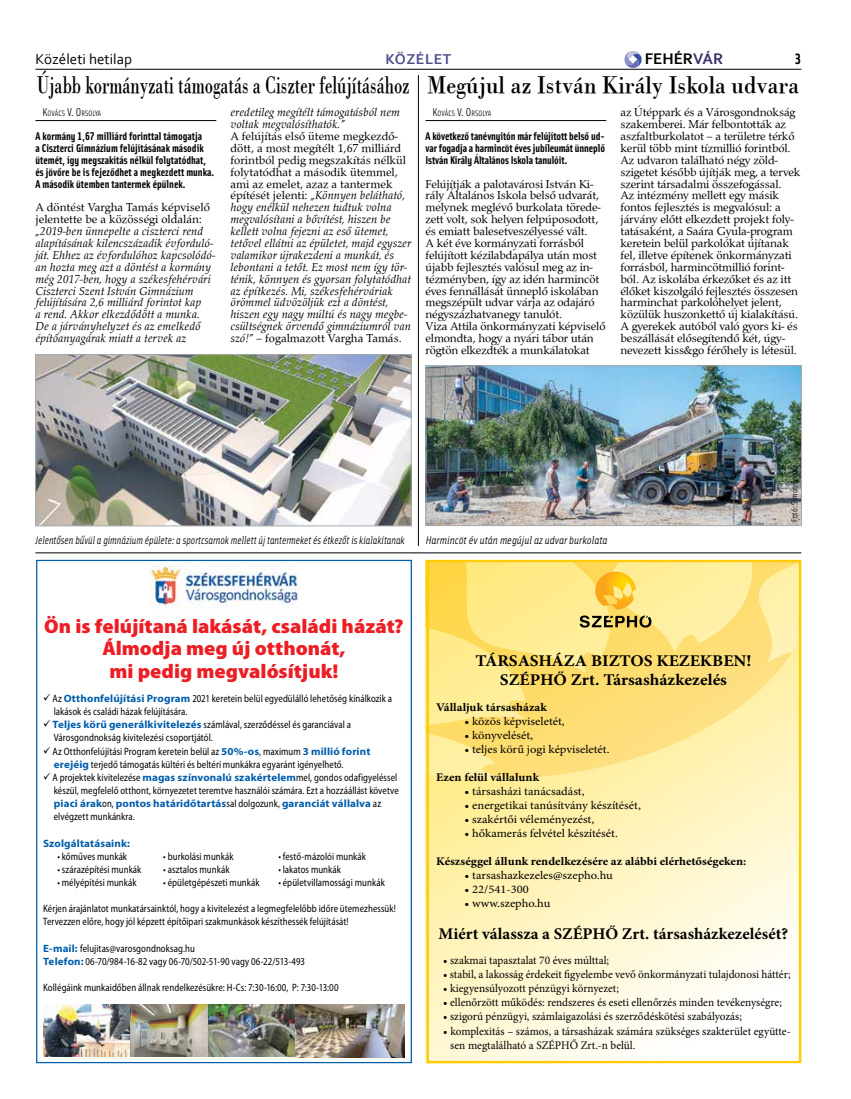
<style>
.page{position:relative;width:851px;height:1099px;background:#fff}
.page>*{position:absolute;margin:0;border:0;box-sizing:border-box;transform-origin:0 0}
.t1{font:25px "Bodoni PFL";color:#000;scale:.67 1}
.t2{font:900 semi-condensed 20px/22.5px "Myriad Pro";color:#ed1d24;text-align:center;scale:1.1 1}
.t3{font:700 16.38px/19.6px "Minion Pro";color:#000;text-align:center;scale:1.07 1}
.t4{font:700 16.38px "Minion Pro";color:#000}
.t5{font:700 16.12px "Corbel";color:#000}
.t6{font:15px "Corbel";color:#000}
.t7{font:700 15px "Corbel";letter-spacing:.04em;color:#4e4f91}
.t8{font:700 15px "Solex";color:#000}
.t9{font:11.88px/11.9px "Palladius";letter-spacing:-.01em;color:#000}
.t10{font:italic 11.88px/11.9px "Palladius";color:#000}
.t11{font:11.62px/14px "Minion Pro";color:#000;scale:.96 1}
.t12{font:11.62px "Minion Pro";color:#000;scale:1.07 1}
.t13{font:700 11.62px "Minion Pro";color:#000;scale:1.07 1}
.t14{font:700 11.25px/11.9px "Solex";color:#000}
.t15{font:italic 11.25px "Solex";color:#000;scale:.91 1}
.t16{font:italic 11.25px "Solex";color:#000}
.t17{font:semi-condensed 10.62px/13.1px "Myriad Pro";letter-spacing:.005em;color:#000;scale:.9 1}
.t18{font:700 10.62px "Myriad Pro";letter-spacing:.01em;color:#005dac;scale:1.04 1}
.t19{font:8.75px "Solex";color:#000}
.t20{font:7.88px "Solex";color:#000}
.s1{color:#3c316c}
.s2{font-style:normal}
.s3{font-size:11.25px}
.s4{font-weight:700;font-stretch:normal;color:#005dac}
</style>
<div class="page">
<hr style="left:35px;top:69px;width:766px;height:1px;background:#000">
<svg style="left:624px;top:51px;width:17px;height:18px"></svg>
<hr style="left:35px;top:120px;width:181px;height:1px;background:#000">
<hr style="left:425px;top:120px;width:181px;height:1px;background:#000">
<img style="left:428px;top:367px;width:371px;height:156px">
<div style="left:426px;top:365px;width:375px;height:160px;border:1px solid #a7a9ac"></div>
<img style="left:37px;top:356px;width:372px;height:168px">
<div style="left:35px;top:354px;width:376px;height:172px;border:1px solid #a7a9ac"></div>
<hr style="left:35px;top:552px;width:766px;height:1px;background:#000">
<img style="left:149px;top:567px;width:150px;height:41px">
<img style="left:43px;top:1004px;width:362px;height:53px">
<hr style="left:418px;top:75px;width:1px;height:471px;background:#000">
<svg style="left:425px;top:560px;width:373px;height:503px;background:#fef5ca"></svg>
<svg style="left:426px;top:560px;width:375px;height:218px;background:#fde484"></svg>
<p class="t6" style="left:35px;top:49px;width:98px">Közéleti hetilap</p>
<p class="t7" style="left:385px;top:49px;width:67px">Közélet</p>
<h3 class="t5" style="left:644px;top:48px;width:80px">FEHÉR<span class="s1">VÁR</span></h3>
<p class="t8" style="left:794px;top:49px;width:8px">3</p>
<h1 class="t1" style="left:37px;top:67px;width:1138px">Újabb kormányzati támogatás a Ciszter felújításához Megújul az István Király Iskola udvara</h1>
<p class="t10" style="left:230px;top:106px;width:171px">eredetileg megítélt támogatásból nem voltak megvalósíthatók.”</p>
<p class="t10" style="left:230px;top:130px;width:182px"><span class="s2">A felújítás első üteme megkezdő&shy;dött, a most megítélt 1,67 milliárd forintból pedig megszakítás nélkül folytatódhat a második ütemmel, ami az emelet, azaz a tantermek építését jelenti:</span> „Könnyen belátható, hogy enélkül nehezen tudtuk volna megvalósítani a bővítést, hiszen be kellett volna fejezni az eső ütemet, tetővel ellátni az épületet, majd egyszer valamikor újrakezdeni a munkát, és lebontani a tetőt. Ez most nem így tör&shy;ténik, könnyen és gyorsan folytatódhat az építkezés. Mi, székesfehérváriak örömmel üdvözöljük ezt a döntést, hiszen egy nagy múltú és nagy megbe&shy;csültségnek örvendő gimnáziumról van szó!” <span class="s2">– fogalmazott Vargha Tamás.</span></p>
<p class="t20" style="left:43px;top:109px;width:60px"><span class="s3">K</span>OVÁCS <span class="s3">V. O</span> RSOLYA</p>
<p class="t20" style="left:432px;top:109px;width:60px"><span class="s3">K</span>OVÁCS <span class="s3">V. O</span> RSOLYA</p>
<p class="t14" style="left:35px;top:130px;width:180px">A kormány 1,67 milliárd forinttal támogatja<br>a Ciszterci Gimnázium felújításának második ütemét, így megszakítás nélkül folytatódhat, és jövőre be is fejeződhet a megkezdett munka.<br>A második ütemben tantermek épülnek.</p>
<p class="t9" style="left:35px;top:201px;width:176px">A döntést Vargha Tamás képviselő jelentette be a közösségi oldalán:</p>
<p class="t10" style="left:35px;top:225px;width:181px">„2019-ben ünnepelte a ciszterci rend alapításának kilencszázadik évforduló&shy;ját. Ehhez az évfordulóhoz kapcsolódó&shy;an hozta meg azt a döntést a kormány még 2017-ben, hogy a székesfehérvári Ciszterci Szent István Gimnázium felújítására 2,6 milliárd forintot kap<br>a rend. Akkor elkezdődött a munka.<br>De a járványhelyzet és az emelkedő építőanyagárak miatt a tervek az</p>
<p class="t14" style="left:425px;top:130px;width:181px;text-align:justify">A következő tanévnyitón már felújított belső ud&shy;var fogadja a harmincöt éves jubileumát ünneplő István Király Általános Iskola tanulóit.</p>
<p class="t9" style="left:425px;top:178px;width:181px">Felújítják a palotavárosi István Ki&shy;rály Általános Iskola belső udvarát, melynek meglévő burkolata törede&shy;zett volt, sok helyen felpúposodott, és emiatt balesetveszélyessé vált.<br>A két éve kormányzati forrásból felújított kézilabdapálya után most újabb fejlesztés valósul meg az in&shy;tézményben, így az idén harmincöt éves fennállását ünneplő iskolában megszépült udvar várja az odajáró négyszázhatvanegy tanulót.<br>Viza Attila önkormányzati képviselő elmondta, hogy a nyári tábor után rögtön elkezdték a munkálatokat</p>
<p class="t9" style="left:620px;top:106px;width:181px">az Útéppark és a Városgondnokság szakemberei. Már felbontották az aszfaltburkolatot – a területre térkő kerül több mint tízmillió forintból.<br>Az udvaron található négy zöld&shy;szigetet később újítják meg, a tervek szerint társadalmi összefogással.<br>Az intézmény mellett egy másik fontos fejlesztés is megvalósul: a járvány előtt elkezdett projekt foly&shy;tatásaként, a Saára Gyula-program keretein belül parkolókat újítanak fel, illetve építenek önkormányzati forrásból, harmincötmillió forint&shy;ból. Az iskolába érkezőket és az itt élőket kiszolgáló fejlesztés összesen harminchat parkolóhelyet jelent, közülük huszonkettő új kialakítású.<br>A gyerekek autóból való gyors ki- és beszállását elősegítendő két, úgy&shy;nevezett kiss&amp;go férőhely is létesül.</p>
<p class="t15" style="left:35px;top:533px;width:407px">Jelentősen bűvül a gimnázium épülete: a sportcsarnok mellett új tantermeket és étkezőt is kialakítanak</p>
<p class="t16" style="left:426px;top:533px;width:183px">Harmincöt év után megújul az udvar burkolata</p>
<p class="t19" style="left:788px;top:521px;width:54px;rotate:-90deg">Fotó: Simon Erika</p>
<h2 class="t2" style="left:44px;top:615px;width:328px">Ön is felújítaná lakását, családi házát?<br>Álmodja meg új otthonát,<br>mi pedig megvalósítjuk!</h2>
<p class="t17" style="left:54px;top:692px;width:377px;text-indent:-11px">✓ Az <span class="s4">Otthonfelújítási Program</span> 2021 keretein belül egyedülálló lehetőség kínálkozik a lakások és családi házak felújítására.</p>
<p class="t17" style="left:54px;top:718px;width:332px;text-indent:-11px">✓ <span class="s4">Teljes körű generálkivitelezés</span> számlával, szerződéssel és garanciával a<br>Városgondnokság kivitelezési csoportjától.</p>
<p class="t17" style="left:54px;top:744px;width:353px;text-indent:-11px">✓ Az Otthonfelújítási Program keretein belül az <span class="s4">50%-os</span>, maximum <span class="s4">3 millió forint erejéig</span> terjedő támogatás kültéri és beltéri munkákra egyaránt igényelhető.</p>
<p class="t17" style="left:54px;top:771px;width:385px;text-indent:-11px">✓ A projektek kivitelezése <span class="s4">magas színvonalú szakértelem</span>mel, gondos odafigyeléssel készül, megfelelő otthont, környezetet teremtve használói számára. Ezt a hozzáállást követve <span class="s4">piaci árak</span>on, <span class="s4">pontos határidőtartás</span>sal dolgozunk, <span class="s4">garanciát vállalva</span> az elvégzett munkánkra.</p>
<p class="t18" style="left:43px;top:836px;width:85px">Szolgáltatásaink:</p>
<p class="t17" style="left:57px;top:849px;width:79px">• kőműves munkák</p>
<p class="t17" style="left:163px;top:849px;width:80px">• burkolási munkák</p>
<p class="t17" style="left:278px;top:849px;width:99px">• festő-mázolói munkák</p>
<p class="t17" style="left:57px;top:862px;width:95px">• szárazépítési munkák</p>
<p class="t17" style="left:163px;top:862px;width:75px">• asztalos munkák</p>
<p class="t17" style="left:278px;top:862px;width:71px">• lakatos munkák</p>
<p class="t17" style="left:57px;top:876px;width:90px">• mélyépítési munkák</p>
<p class="t17" style="left:163px;top:876px;width:108px">• épületgépészeti munkák</p>
<p class="t17" style="left:278px;top:876px;width:120px">• épületvillamossági munkák</p>
<p class="t17" style="left:43px;top:902px;width:393px">Kérjen árajánlatot munkatársainktól, hogy a kivitelezést a legmegfelelőbb időre ütemezhessük!<br>Tervezzen előre, hogy jól képzett építőipari szakmunkások készíthessék felújítását!</p>
<p class="t17" style="left:43px;top:941px;width:292px"><span class="s4">E-mail:</span> felujitas@varosgondnoksag.hu<br><span class="s4">Telefon:</span> 06-70/984-16-82 vagy 06-70/502-51-90 vagy 06-22/513-493</p>
<p class="t17" style="left:43px;top:981px;width:330px">Kollégáink munkaidőben állnak rendelkezésükre: H-Cs: 7:30-16:00, P: 7:30-13:00</p>
<h3 class="t3" style="left:475px;top:650px;width:259px">TÁRSASHÁZA BIZTOS KEZEKBEN!<br>SZÉPHŐ Zrt. Társasházkezelés</h3>
<p class="t13" style="left:436px;top:699px;width:105px">Vállaljuk társasházak</p>
<p class="t12" style="left:464px;top:713px;width:95px">• közös képviseletét,</p>
<p class="t12" style="left:464px;top:727px;width:66px">• könyvelését,</p>
<p class="t12" style="left:464px;top:741px;width:137px">• teljes körű jogi képviseletét.</p>
<p class="t13" style="left:436px;top:769px;width:98px">Ezen felül vállalunk</p>
<p class="t12" style="left:464px;top:783px;width:114px">• társasházi tanácsadást,</p>
<p class="t12" style="left:464px;top:797px;width:166px">• energetikai tanúsítvány készítését,</p>
<p class="t12" style="left:464px;top:811px;width:123px">• szakértői véleményezést,</p>
<p class="t12" style="left:464px;top:825px;width:145px">• hőkamerás felvétel készítését.</p>
<p class="t13" style="left:436px;top:853px;width:291px">Készséggel állunk rendelkezésére az alábbi elérhetőségeken:</p>
<p class="t12" style="left:464px;top:867px;width:140px">• tarsashazkezeles@szepho.hu</p>
<p class="t12" style="left:464px;top:881px;width:62px">• 22/541-300</p>
<p class="t12" style="left:464px;top:895px;width:82px">• www.szepho.hu</p>
<h3 class="t4" style="left:438px;top:921px;width:351px">Miért válassza a SZÉPHŐ Zrt. társasházkezelését?</h3>
<p class="t11" style="left:443px;top:953px;width:174px">• szakmai tapasztalat 70 éves múlttal;</p>
<p class="t11" style="left:443px;top:967px;width:363px">• stabil, a lakosság érdekeit figyelembe vevő önkormányzati tulajdonosi háttér;</p>
<p class="t11" style="left:443px;top:981px;width:184px">• kiegyensúlyozott pénzügyi környezet;</p>
<p class="t11" style="left:443px;top:995px;width:354px">• ellenőrzött működés: rendszeres és eseti ellenőrzés minden tevékenységre;</p>
<p class="t11" style="left:443px;top:1009px;width:312px">• szigorú pénzügyi, számlaigazolási és szerződéskötési szabályozás;</p>
<p class="t11" style="left:450px;top:1023px;width:356px;text-indent:-7px">• komplexitás – számos, a társasházak számára szükséges szakterület együtte&shy;sen megtalálható a SZÉPHŐ Zrt.-n belül.</p>
</div>
